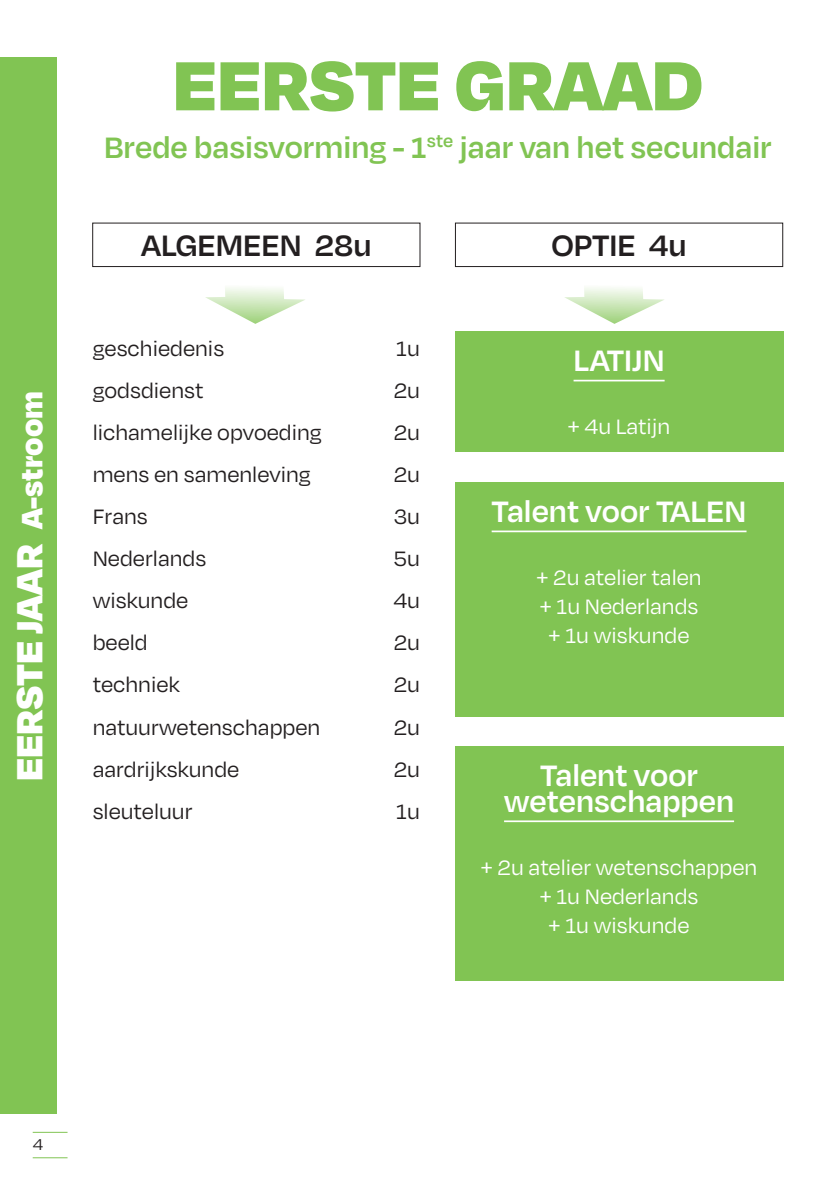
<style>
.page{position:relative;width:840px;height:1191px;background:#fff}
.page>*{position:absolute;margin:0;border:0;box-sizing:border-box;transform-origin:0 0}
.t1{font:900 80px "Degular";color:#81c453}
.t2{font:900 42px "Degular";letter-spacing:-.005em;color:#fff}
.t3{font:600 34px/25.6px "Degular";color:#fff;text-align:center}
.t4{font:600 34px "Degular";color:#81c453}
.t5{font:600 34px "Degular";color:#231f20}
.t6{font:24px "Degular";color:#231f20}
.t7{font:24px/28.8px "Degular";color:#fff;text-align:center}
.t8{font:18px "Degular";color:#231f20}
.s1{font-size:34px}
</style>
<div class="page">
<div style="left:0;top:57px;width:57px;height:1056px;background:#81c453"></div>
<hr style="left:33px;top:1131px;width:34px;height:1px;background:#81c453">
<hr style="left:33px;top:1157px;width:34px;height:1px;background:#81c453">
<div style="left:92px;top:222px;width:328px;height:45px;border:1px solid #231f20"></div>
<div style="left:454px;top:222px;width:328px;height:45px;border:1px solid #231f20"></div>
<div style="left:454px;top:331px;width:328px;height:121px;background:#81c453"></div>
<hr style="left:573px;top:380px;width:91px;height:1px;background:#fff">
<div style="left:454px;top:482px;width:328px;height:234px;background:#81c453"></div>
<hr style="left:491px;top:530px;width:255px;height:2px;background:#fff">
<div style="left:454px;top:746px;width:328px;height:234px;background:#81c453"></div>
<hr style="left:504px;top:820px;width:229px;height:2px;background:#fff">
<svg style="left:205px;top:287px;width:100px;height:37px"></svg>
<svg style="left:565px;top:287px;width:99px;height:37px"></svg>
<h2 class="t2" style="left:2px;top:781px;width:392px;rotate:-90deg">EERSTE JAAR <span class="s1">A-stroom</span></h2>
<h1 class="t1" style="left:173px;top:33px;width:531px">EERSTE GRAAD</h1>
<h3 class="t4" style="left:104px;top:127px;width:669px">Brede basisvorming - 1<sup>ste</sup> jaar van het secundair</h3>
<h3 class="t5" style="left:141px;top:224px;width:232px">ALGEMEEN 28u</h3>
<h3 class="t5" style="left:551px;top:224px;width:137px">OPTIE 4u</h3>
<p class="t6" style="left:93px;top:334px;width:133px">geschiedenis</p>
<p class="t6" style="left:396px;top:334px;width:25px">1u</p>
<p class="t6" style="left:93px;top:376px;width:112px">godsdienst</p>
<p class="t6" style="left:393px;top:376px;width:28px">2u</p>
<p class="t6" style="left:93px;top:418px;width:230px">lichamelijke opvoeding</p>
<p class="t6" style="left:393px;top:418px;width:28px">2u</p>
<p class="t6" style="left:93px;top:460px;width:219px">mens en samenleving</p>
<p class="t6" style="left:393px;top:460px;width:28px">2u</p>
<p class="t6" style="left:93px;top:502px;width:57px">Frans</p>
<p class="t6" style="left:393px;top:502px;width:28px">3u</p>
<p class="t6" style="left:93px;top:544px;width:115px">Nederlands</p>
<p class="t6" style="left:393px;top:544px;width:28px">5u</p>
<p class="t6" style="left:93px;top:586px;width:97px">wiskunde</p>
<p class="t6" style="left:393px;top:586px;width:28px">4u</p>
<p class="t6" style="left:93px;top:628px;width:57px">beeld</p>
<p class="t6" style="left:393px;top:628px;width:28px">2u</p>
<p class="t6" style="left:93px;top:670px;width:89px">techniek</p>
<p class="t6" style="left:393px;top:670px;width:28px">2u</p>
<p class="t6" style="left:93px;top:712px;width:229px">natuurwetenschappen</p>
<p class="t6" style="left:393px;top:712px;width:28px">2u</p>
<p class="t6" style="left:93px;top:754px;width:148px">aardrijkskunde</p>
<p class="t6" style="left:393px;top:754px;width:28px">2u</p>
<p class="t6" style="left:93px;top:796px;width:101px">sleuteluur</p>
<p class="t6" style="left:396px;top:796px;width:25px">1u</p>
<h3 class="t3" style="left:573px;top:346px;width:92px">LATIJN</h3>
<p class="t7" style="left:567px;top:411px;width:104px">+ 4u Latijn</p>
<h3 class="t3" style="left:491px;top:497px;width:256px">Talent voor TALEN</h3>
<p class="t7" style="left:536px;top:562px;width:167px">+ 2u atelier talen + 1u Nederlands + 1u wiskunde</p>
<h3 class="t3" style="left:504px;top:761px;width:231px">Talent voor wetenschappen</h3>
<p class="t7" style="left:480px;top:852px;width:278px">+ 2u atelier wetenschappen + 1u Nederlands<br>+ 1u wiskunde</p>
<p class="t8" style="left:33px;top:1133px;width:12px">4</p>
</div>
